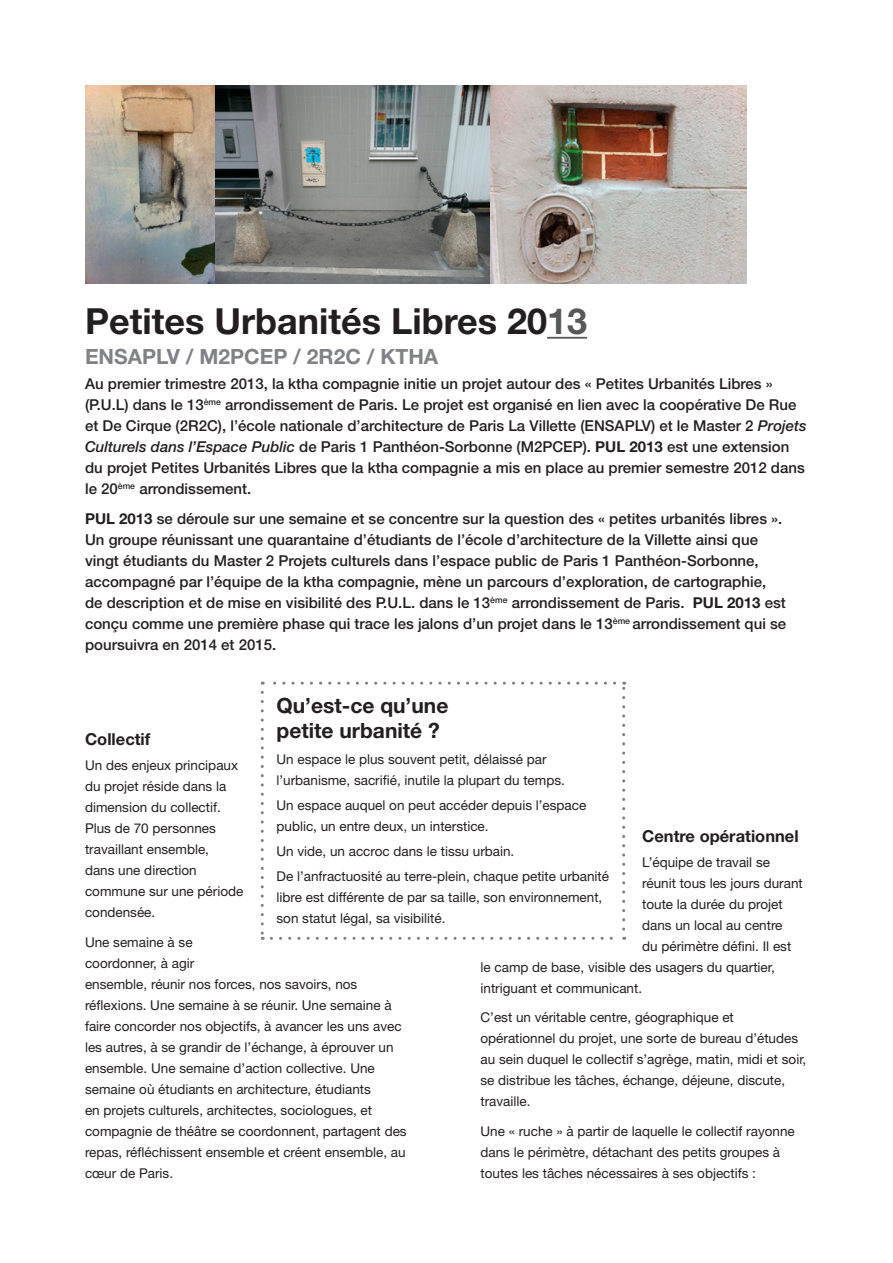
<style>
.page{position:relative;width:893px;height:1263px;background:#fff}
.page>*{position:absolute;margin:0;border:0;box-sizing:border-box;transform-origin:0 0}
.t1{font:700 36px "Helvetica Neue LT Std";color:#231f20}
.t2{font:700 21px/25.2px "Helvetica Neue LT Std";color:#231f20}
.t3{font:700 21px "Helvetica Neue LT Std";color:#808285}
.t4{font:700 16.5px "Helvetica Neue LT Std";color:#231f20}
.t5{font:500 15px/21px "Helvetica Neue LT Std";color:#231f20}
.t6{font:13.5px/21px "Helvetica Neue LT Std";color:#231f20}
.s1{color:#57585a}
.s2{font-style:italic}
.s3{font-weight:700}
</style>
<div class="page">
<hr style="left:547px;top:337px;width:40px;height:2px;background:#57585a">
<img style="left:85px;top:85px;width:661px;height:198px">
<svg style="left:261px;top:692px;width:3px;height:248px"></svg>
<svg style="left:271px;top:937px;width:354px;height:3px"></svg>
<svg style="left:622px;top:682px;width:3px;height:247px"></svg>
<svg style="left:262px;top:682px;width:353px;height:3px"></svg>
<h1 class="t1" style="left:85px;top:299px;width:504px">Petites Urbanités Libres 20<span class="s1">13</span></h1>
<h2 class="t3" style="left:85px;top:343px;width:355px">ENSAPLV / M2PCEP / 2R2C / KTHA</h2>
<p class="t5" style="left:85px;top:373px;width:723px">Au premier trimestre 2013, la ktha compagnie initie un projet autour des « Petites Urbanités Libres » (P.U.L) dans le 13<sup>ème</sup> arrondissement de Paris. Le projet est organisé en lien avec la coopérative De Rue et De Cirque (2R2C), l’école nationale d’architecture de Paris La Villette (ENSAPLV) et le Master 2 <span class="s2">Projets Culturels dans l’Espace Public</span> de Paris 1 Panthéon-Sorbonne (M2PCEP). <span class="s3">PUL 2013</span> est une extension du projet Petites Urbanités Libres que la ktha compagnie a mis en place au premier semestre 2012 dans le 20<sup>ème</sup> arrondissement.</p>
<p class="t5" style="left:85px;top:508px;width:703px"><span class="s3">PUL 2013</span> se déroule sur une semaine et se concentre sur la question des « petites urbanités libres ».<br>Un groupe réunissant une quarantaine d’étudiants de l’école d’architecture de la Villette ainsi que vingt étudiants du Master 2 Projets culturels dans l’espace public de Paris 1 Panthéon-Sorbonne, accompagné par l’équipe de la ktha compagnie, mène un parcours d’exploration, de cartographie, de description et de mise en visibilité des P.U.L. dans le 13<sup>ème</sup> arrondissement de Paris. <span class="s3">PUL 2013</span> est conçu comme une première phase qui trace les jalons d’un projet dans le 13<sup>ème</sup> arrondissement qui se poursuivra en 2014 et 2015.</p>
<h2 class="t2" style="left:276px;top:692px;width:173px">Qu’est-ce qu’une petite urbanité ?</h2>
<p class="t6" style="left:276px;top:748px;width:290px">Un espace le plus souvent petit, délaissé par l’urbanisme, sacrifié, inutile la plupart du temps.</p>
<p class="t6" style="left:276px;top:794px;width:311px">Un espace auquel on peut accéder depuis l’espace public, un entre deux, un interstice.</p>
<p class="t6" style="left:276px;top:838px;width:334px;line-height:25.2px">Un vide, un accroc dans le tissu urbain.<br>De l’anfractuosité au terre-plein, chaque petite urbanité</p>
<p class="t6" style="left:276px;top:887px;width:327px">libre est différente de par sa taille, son environnement, son statut légal, sa visibilité.</p>
<p class="t4" style="left:85px;top:729px;width:67px">Collectif</p>
<p class="t6" style="left:85px;top:755px;width:160px">Un des enjeux principaux du projet réside dans la dimension du collectif.<br>Plus de 70 personnes travaillant ensemble,<br>dans une direction commune sur une période condensée.</p>
<p class="t6" style="left:85px;top:931px;width:323px">Une semaine à se<br>coordonner, à agir<br>ensemble, réunir nos forces, nos savoirs, nos réflexions. Une semaine à se réunir. Une semaine à faire concorder nos objectifs, à avancer les uns avec les autres, à se grandir de l’échange, à éprouver un ensemble. Une semaine d’action collective. Une semaine où étudiants en architecture, étudiants<br>en projets culturels, architectes, sociologues, et compagnie de théâtre se coordonnent, partagent des repas, réfléchissent ensemble et créent ensemble, au cœur de Paris.</p>
<p class="t4" style="left:642px;top:825px;width:158px">Centre opérationnel</p>
<p class="t6" style="left:642px;top:851px;width:129px">L’équipe de travail se</p>
<p class="t6" style="left:642px;top:872px;width:162px">réunit tous les jours durant</p>
<p class="t6" style="left:642px;top:893px;width:142px">toute la durée du projet</p>
<p class="t6" style="left:642px;top:914px;width:142px">dans un local au centre</p>
<p class="t6" style="left:642px;top:935px;width:151px">du périmètre défini. Il est</p>
<p class="t6" style="left:480px;top:956px;width:296px">le camp de base, visible des usagers du quartier,</p>
<p class="t6" style="left:480px;top:977px;width:163px">intriguant et communicant.</p>
<p class="t6" style="left:480px;top:1007px;width:327px">C’est un véritable centre, géographique et opérationnel du projet, une sorte de bureau d’études au sein duquel le collectif s’agrège, matin, midi et soir, se distribue les tâches, échange, déjeune, discute, travaille.</p>
<p class="t6" style="left:480px;top:1120px;width:316px">Une « ruche » à partir de laquelle le collectif rayonne dans le périmètre, détachant des petits groupes à toutes les tâches nécessaires à ses objectifs :</p>
</div>
